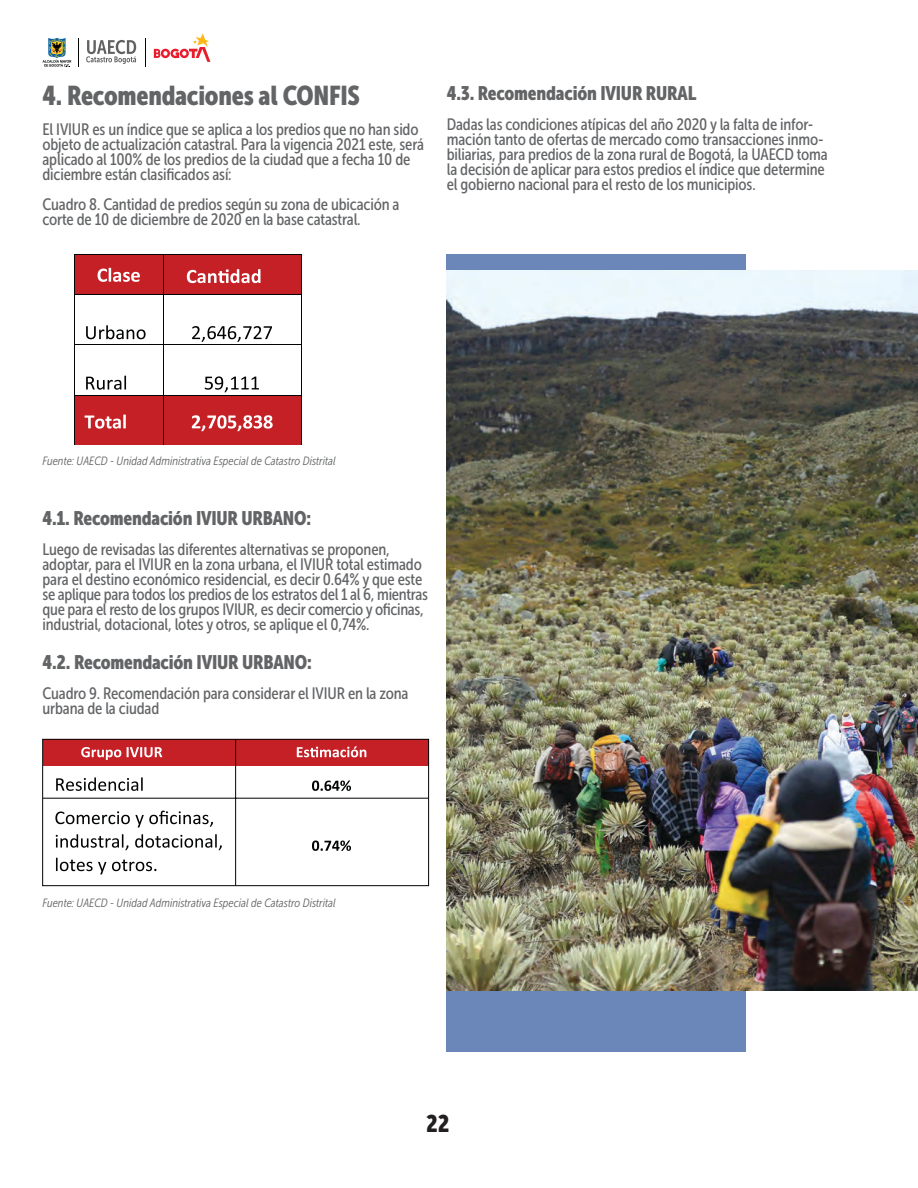
<style>
.page{position:relative;width:918px;height:1188px;background:#fff}
.page>*{position:absolute;margin:0;border:0;box-sizing:border-box;transform-origin:0 0}
.t1{font:27px "Museo Sans Cond 900";letter-spacing:-.01em;color:#636466}
.t2{font:24px "Museo Sans Cond 900";color:#231f20}
.t3{font:19.5px "Museo Sans Cond 900";letter-spacing:-.01em;color:#636466}
.t4{font:16.5px/15px "Museo Sans Cond 500";letter-spacing:-.01em;color:#636466}
.t5{font:italic 12px "Museo Sans Cond 300";color:#636466}
</style>
<div class="page">
<svg style="left:43px;top:38px;width:28px;height:29px"></svg>
<svg style="left:154px;top:34px;width:56px;height:28px"></svg>
<svg style="left:145px;top:38px;width:1px;height:29px"></svg>
<svg style="left:78px;top:38px;width:1px;height:29px"></svg>
<svg style="left:86px;top:40px;width:50px;height:24px"></svg>
<div style="left:447px;top:254px;width:299px;height:798px;background:#6b87ba"></div>
<div style="left:75px;top:255px;width:88px;height:39px;background:#c52026"></div>
<div style="left:75px;top:396px;width:226px;height:49px;background:#c52026"></div>
<svg style="left:98px;top:268px;width:42px;height:14px"></svg>
<div style="left:163px;top:255px;width:138px;height:39px;background:#c52026"></div>
<svg style="left:187px;top:269px;width:73px;height:14px"></svg>
<hr style="left:75px;top:254px;width:88px;height:1px;background:#020304">
<hr style="left:164px;top:254px;width:137px;height:1px;background:#020304">
<hr style="left:74px;top:255px;width:1px;height:39px;background:#020304">
<hr style="left:163px;top:255px;width:1px;height:39px;background:#020304">
<hr style="left:301px;top:255px;width:1px;height:39px;background:#020304">
<svg style="left:86px;top:325px;width:60px;height:14px"></svg>
<svg style="left:192px;top:326px;width:80px;height:16px"></svg>
<hr style="left:75px;top:294px;width:88px;height:1px;background:#020304">
<hr style="left:164px;top:294px;width:137px;height:1px;background:#020304">
<hr style="left:74px;top:295px;width:1px;height:49px;background:#020304">
<hr style="left:163px;top:295px;width:1px;height:49px;background:#020304">
<hr style="left:301px;top:295px;width:1px;height:49px;background:#020304">
<svg style="left:86px;top:376px;width:40px;height:14px"></svg>
<svg style="left:205px;top:376px;width:54px;height:16px"></svg>
<hr style="left:75px;top:344px;width:88px;height:1px;background:#020304">
<hr style="left:164px;top:344px;width:137px;height:1px;background:#020304">
<hr style="left:74px;top:345px;width:1px;height:50px;background:#020304">
<hr style="left:163px;top:345px;width:1px;height:50px;background:#020304">
<hr style="left:301px;top:345px;width:1px;height:50px;background:#020304">
<svg style="left:85px;top:415px;width:41px;height:14px"></svg>
<svg style="left:192px;top:415px;width:81px;height:16px"></svg>
<hr style="left:75px;top:395px;width:88px;height:1px;background:#020304">
<hr style="left:164px;top:395px;width:137px;height:1px;background:#020304">
<hr style="left:74px;top:396px;width:1px;height:49px;background:#020304">
<hr style="left:163px;top:396px;width:1px;height:49px;background:#020304">
<hr style="left:301px;top:396px;width:1px;height:49px;background:#020304">
<div style="left:43px;top:739px;width:386px;height:26px;background:#c52026"></div>
<div style="left:43px;top:739px;width:386px;height:147px;border:1px solid #020304"></div>
<hr style="left:235px;top:739px;width:1px;height:147px;background:#020304">
<hr style="left:43px;top:798px;width:386px;height:1px;background:#020304">
<svg style="left:81px;top:747px;width:40px;height:13px"></svg>
<svg style="left:127px;top:747px;width:35px;height:10px"></svg>
<svg style="left:297px;top:746px;width:69px;height:11px"></svg>
<svg style="left:56px;top:777px;width:87px;height:14px"></svg>
<svg style="left:55px;top:811px;width:158px;height:17px"></svg>
<svg style="left:56px;top:834px;width:72px;height:16px"></svg>
<svg style="left:135px;top:834px;width:87px;height:16px"></svg>
<svg style="left:56px;top:858px;width:50px;height:16px"></svg>
<svg style="left:112px;top:860px;width:44px;height:11px"></svg>
<svg style="left:312px;top:780px;width:39px;height:11px"></svg>
<svg style="left:312px;top:840px;width:39px;height:11px"></svg>
<img style="left:447px;top:271px;width:471px;height:720px">
<p class="t1" style="left:43px;top:81px;width:319px">4. Recomendaciones al CONFIS</p>
<p class="t4" style="left:43px;top:122px;width:383px">El IVIUR es un índice que se aplica a los predios que no han sido objeto de actualización catastral. Para la vigencia 2021 este, será aplicado al 100% de los predios de la ciudad que a fecha 10 de diciembre están clasificados así:</p>
<p class="t4" style="left:43px;top:197px;width:359px">Cuadro 8. Cantidad de predios según su zona de ubicación a corte de 10 de diciembre de 2020 en la base catastral.</p>
<p class="t3" style="left:447px;top:82px;width:251px">4.3. Recomendación IVIUR RURAL</p>
<p class="t4" style="left:447px;top:117px;width:383px">Dadas las condiciones atípicas del año 2020 y la falta de infor&shy;mación tanto de ofertas de mercado como transacciones inmo&shy;biliarias, para predios de la zona rural de Bogotá, la UAECD toma la decisión de aplicar para estos predios el índice que determine el gobierno nacional para el resto de los municipios.</p>
<p class="t5" style="left:43px;top:455px;width:295px">Fuente: UAECD - Unidad Administrativa Especial de Catastro Distrital</p>
<p class="t3" style="left:43px;top:507px;width:270px">4.1. Recomendación IVIUR URBANO:</p>
<p class="t4" style="left:43px;top:542px;width:387px">Luego de revisadas las diferentes alternativas se proponen, adoptar, para el IVIUR en la zona urbana, el IVIUR total estimado para el destino económico residencial, es decir 0.64% y que este se aplique para todos los predios de los estratos del 1 al 6, mientras que para el resto de los grupos IVIUR, es decir comercio y oficinas, industrial, dotacional, lotes y otros, se aplique el 0,74%.</p>
<p class="t3" style="left:43px;top:652px;width:271px">4.2. Recomendación IVIUR URBANO:</p>
<p class="t4" style="left:43px;top:686px;width:368px">Cuadro 9. Recomendación para considerar el IVIUR en la zona urbana de la ciudad</p>
<p class="t5" style="left:43px;top:897px;width:295px">Fuente: UAECD - Unidad Administrativa Especial de Catastro Distrital</p>
<h2 class="t2" style="left:426px;top:1110px;width:25px">22</h2>
</div>
